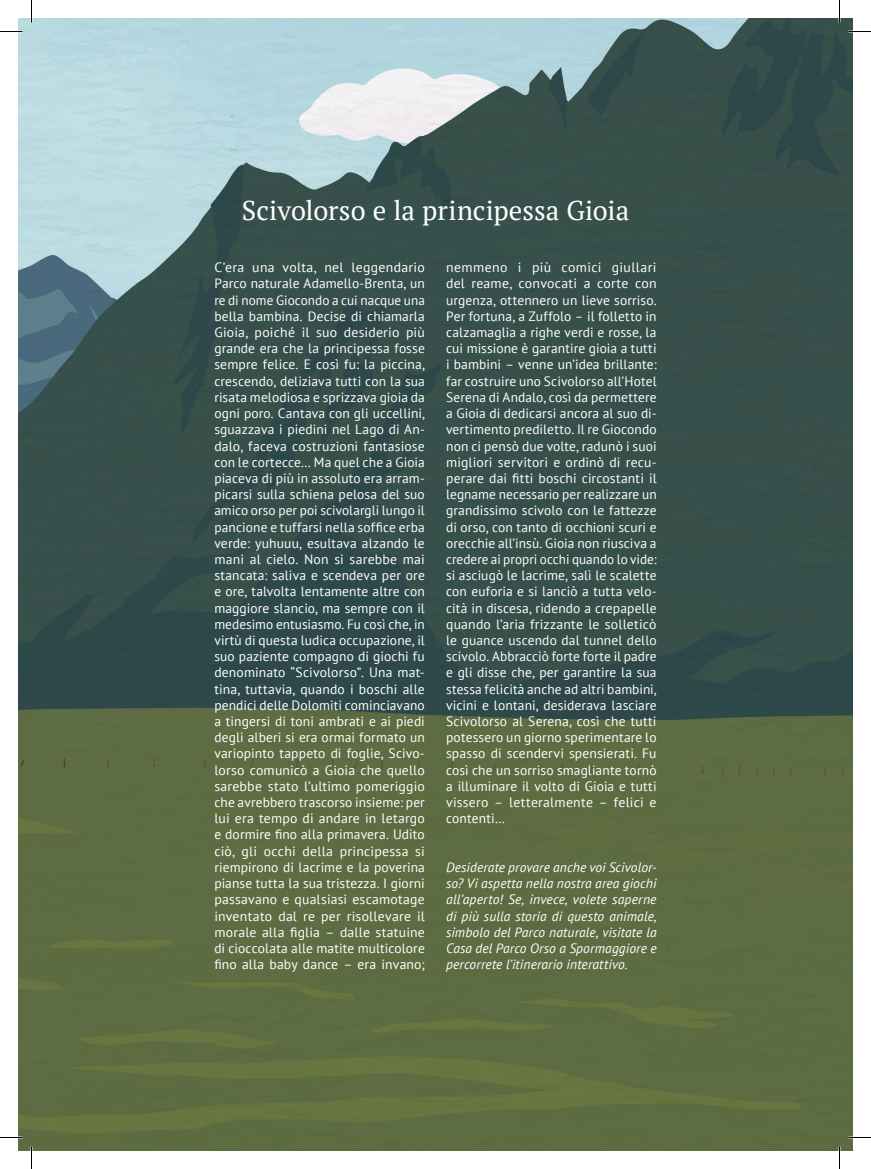
<style>
.page{position:relative;width:871px;height:1169px;background:#fff}
.page>*{position:absolute;margin:0;border:0;box-sizing:border-box;transform-origin:0 0}
.t1{font:27px "PT Serif";color:#fff}
.t2{font:13.5px/16.2px "PT Sans";letter-spacing:.01em;color:#fff;text-align:justify}
.t3{font:italic 13.5px/16.2px "PT Sans";letter-spacing:.01em;color:#fff;text-align:justify}
</style>
<div class="page">
<img style="left:19px;top:19px;width:833px;height:1131px">
<hr style="left:0;top:1136px;width:22px;height:2px;background:#fff">
<hr style="left:848px;top:1136px;width:23px;height:2px;background:#fff">
<hr style="left:838px;top:0;width:2px;height:23px;background:#fff">
<hr style="left:838px;top:1146px;width:2px;height:23px;background:#fff">
<svg style="left:0;top:31px;width:22px;height:1px"></svg>
<svg style="left:848px;top:31px;width:23px;height:1px"></svg>
<svg style="left:0;top:1137px;width:22px;height:1px"></svg>
<svg style="left:848px;top:1137px;width:23px;height:1px"></svg>
<svg style="left:31px;top:0;width:1px;height:23px"></svg>
<svg style="left:31px;top:1146px;width:1px;height:23px"></svg>
<svg style="left:839px;top:0;width:1px;height:23px"></svg>
<svg style="left:839px;top:1146px;width:1px;height:23px"></svg>
<h1 class="t1" style="left:242px;top:192px;width:389px">Scivolorso e la principessa Gioia</h1>
<p class="t2" style="left:214px;top:260px;width:212px">C’era una volta, nel leggendario Parco naturale Adamello-Brenta, un re di nome Giocondo a cui nacque una bella bambina. Decise di chiamarla Gioia, poiché il suo desiderio più grande era che la principessa fosse sempre felice. E così fu: la piccina, crescendo, deliziava tutti con la sua risata melodiosa e sprizzava gioia da ogni poro. Cantava con gli uccellini, sguazzava i piedini nel Lago di An&shy;dalo, faceva costruzioni fantasiose con le cortecce… Ma quel che a Gioia piaceva di più in assoluto era arram&shy;picarsi sulla schiena pelosa del suo amico orso per poi scivolargli lungo il pancione e tuffarsi nella soffice erba verde: yuhuuu, esultava alzando le mani al cielo. Non si sarebbe mai stancata: saliva e scendeva per ore e ore, talvolta lentamente altre con maggiore slancio, ma sempre con il medesimo entusiasmo. Fu così che, in virtù di questa ludica occupazione, il suo paziente compagno di giochi fu denominato “Scivolorso”. Una mat&shy;tina, tuttavia, quando i boschi alle pendici delle Dolomiti cominciavano a tingersi di toni ambrati e ai piedi degli alberi si era ormai formato un variopinto tappeto di foglie, Scivo&shy;lorso comunicò a Gioia che quello sarebbe stato l’ultimo pomeriggio che avrebbero trascorso insieme: per lui era tempo di andare in letargo e dormire fino alla primavera. Udito ciò, gli occhi della principessa si riempirono di lacrime e la poverina pianse tutta la sua tristezza. I giorni passavano e qualsiasi escamotage inventato dal re per risollevare il morale alla figlia – dalle statuine di cioccolata alle matite multicolore fino alla baby dance – era invano;</p>
<p class="t2" style="left:446px;top:260px;width:212px">nemmeno i più comici giullari del reame, convocati a corte con urgenza, ottennero un lieve sorriso.<br>Per fortuna, a Zuffolo – il folletto in calzamaglia a righe verdi e rosse, la cui missione è garantire gioia a tutti i bambini – venne un’idea brillante: far costruire uno Scivolorso all’Hotel Serena di Andalo, così da permettere a Gioia di dedicarsi ancora al suo di&shy;vertimento prediletto. Il re Giocondo non ci pensò due volte, radunò i suoi migliori servitori e ordinò di recu&shy;perare dai fitti boschi circostanti il legname necessario per realizzare un grandissimo scivolo con le fattezze di orso, con tanto di occhioni scuri e orecchie all’insù. Gioia non riusciva a credere ai propri occhi quando lo vide: si asciugò le lacrime, salì le scalette con euforia e si lanciò a tutta velo&shy;cità in discesa, ridendo a crepapelle quando l’aria frizzante le solleticò le guance uscendo dal tunnel dello scivolo. Abbracciò forte forte il padre e gli disse che, per garantire la sua stessa felicità anche ad altri bambini, vicini e lontani, desiderava lasciare Scivolorso al Serena, così che tutti potessero un giorno sperimentare lo spasso di scendervi spensierati. Fu così che un sorriso smagliante tornò a illuminare il volto di Gioia e tutti vissero – letteralmente – felici e contenti…</p>
<p class="t3" style="left:446px;top:859px;width:212px">Desiderate provare anche voi Scivolor&shy;so? Vi aspetta nella nostra area giochi all’aperto! Se, invece, volete saperne di più sulla storia di questo animale, simbolo del Parco naturale, visitate la Casa del Parco Orso a Spormaggiore e percorrete l’itinerario interattivo.</p>
</div>
